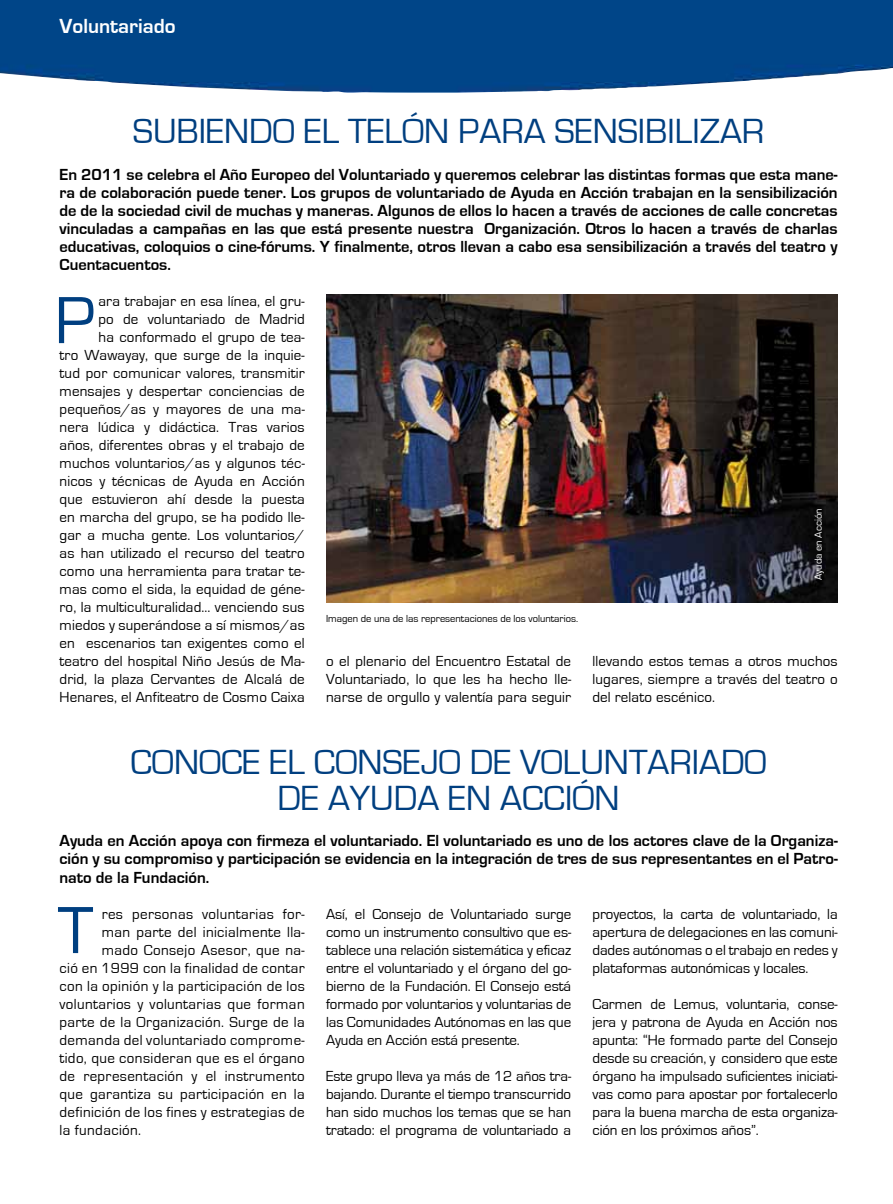
<style>
.page{position:relative;width:893px;height:1204px;background:#fff}
.page>*{position:absolute;margin:0;border:0;box-sizing:border-box;transform-origin:0 0}
.t1{font:69px "Eurostile";color:#003f80}
.t2{font:36px/36px "Eurostile";color:#003f80;text-align:center}
.t3{font:700 21px "Eurostile";color:#fff}
.t4{font:700 16.5px/18px "Eurostile";color:#000;text-align:justify}
.t5{font:15px/18px "Eurostile";letter-spacing:.01em;color:#000;text-align:justify}
.t6{font:10.5px "Eurostile";color:#000}
.t7{font:10.5px "Eurostile";color:#fff}
</style>
<div class="page">
<img style="left:0;top:0;width:893px;height:93px">
<img style="left:326px;top:294px;width:512px;height:308px">
<h3 class="t3" style="left:60px;top:15px;width:118px">Voluntariado</h3>
<h2 class="t2" style="left:133px;top:114px;width:633px">SUBIENDO EL TELÓN PARA SENSIBILIZAR</h2>
<p class="t4" style="left:60px;top:166px;width:780px">En 2011 se celebra el Año Europeo del Voluntariado y queremos celebrar las distintas formas que esta mane&shy;ra de colaboración puede tener. Los grupos de voluntariado de Ayuda en Acción trabajan en la sensibilización de de la sociedad civil de muchas y maneras. Algunos de ellos lo hacen a través de acciones de calle concretas vinculadas a campañas en las que está presente nuestra Organización. Otros lo hacen a través de charlas educativas, coloquios o cine-fórums. Y finalmente, otros llevan a cabo esa sensibilización a través del teatro y Cuentacuentos.</p>
<p class="t5" style="left:60px;top:292px;width:247px;text-align:right">ara trabajar en esa línea, el gru-<br>po de voluntariado de Madrid<br>ha conformado el grupo de tea-<br>tro Wawayay, que surge de la inquie&shy;tud por comunicar valores, transmitir mensajes y despertar conciencias de pequeños/as y mayores de una ma&shy;nera lúdica y didáctica. Tras varios años, diferentes obras y el trabajo de muchos voluntarios/as y algunos téc&shy;nicos y técnicas de Ayuda en Acción que estuvieron ahí desde la puesta en marcha del grupo, se ha podido lle&shy;gar a mucha gente. Los voluntarios/ as han utilizado el recurso del teatro como una herramienta para tratar te&shy;mas como el sida, la equidad de géne&shy;ro, la multiculturalidad… venciendo sus miedos y superándose a sí mismos/as en escenarios tan exigentes como el teatro del hospital Niño Jesús de Ma&shy;drid, la plaza Cervantes de Alcalá de Henares, el Anfiteatro de Cosmo Caixa</p>
<h1 class="t1" style="left:55px;top:283px;width:42px">P</h1>
<p class="t7" style="left:813px;top:580px;width:73px;rotate:-90deg">Ayuda en Acción</p>
<p class="t6" style="left:326px;top:613px;width:254px">Imagen de una de las representaciones de los voluntarios.</p>
<p class="t5" style="left:326px;top:652px;width:247px">o el plenario del Encuentro Estatal de Voluntariado, lo que les ha hecho lle&shy;narse de orgullo y valentía para seguir</p>
<p class="t5" style="left:592px;top:652px;width:247px">llevando estos temas a otros muchos lugares, siempre a través del teatro o del relato escénico.</p>
<h2 class="t2" style="left:130px;top:745px;width:638px">CONOCE EL CONSEJO DE VOLUNTARIADO<br>DE AYUDA EN ACCIÓN</h2>
<p class="t4" style="left:60px;top:832px;width:780px">Ayuda en Acción apoya con firmeza el voluntariado. El voluntariado es uno de los actores clave de la Organiza&shy;ción y su compromiso y participación se evidencia en la integración de tres de sus representantes en el Patro&shy;nato de la Fundación.</p>
<h1 class="t1" style="left:58px;top:893px;width:37px">T</h1>
<p class="t5" style="left:102px;top:904px;width:205px">res personas voluntarias for-</p>
<p class="t5" style="left:102px;top:922px;width:204px">man parte del inicialmente lla-</p>
<p class="t5" style="left:102px;top:940px;width:205px">mado Consejo Asesor, que na-</p>
<p class="t5" style="left:60px;top:958px;width:247px">ció en 1999 con la finalidad de contar</p>
<p class="t5" style="left:60px;top:976px;width:247px">con la opinión y la participación de los</p>
<p class="t5" style="left:60px;top:994px;width:247px">voluntarios y voluntarias que forman</p>
<p class="t5" style="left:60px;top:1012px;width:247px">parte de la Organización. Surge de la</p>
<p class="t5" style="left:60px;top:1030px;width:247px">demanda del voluntariado comprome-</p>
<p class="t5" style="left:60px;top:1048px;width:247px">tido, que consideran que es el órgano</p>
<p class="t5" style="left:60px;top:1066px;width:247px">de representación y el instrumento</p>
<p class="t5" style="left:60px;top:1084px;width:247px">que garantiza su participación en la</p>
<p class="t5" style="left:60px;top:1102px;width:247px">definición de los fines y estrategias de</p>
<p class="t5" style="left:60px;top:1120px;width:83px">la fundación.</p>
<p class="t5" style="left:326px;top:904px;width:247px">Así, el Consejo de Voluntariado surge como un instrumento consultivo que es&shy;tablece una relación sistemática y eficaz entre el voluntariado y el órgano del go&shy;bierno de la Fundación. El Consejo está formado por voluntarios y voluntarias de las Comunidades Autónomas en las que Ayuda en Acción está presente.</p>
<p class="t5" style="left:326px;top:1066px;width:247px">Este grupo lleva ya más de 12 años tra&shy;bajando. Durante el tiempo transcurrido han sido muchos los temas que se han tratado: el programa de voluntariado a</p>
<p class="t5" style="left:592px;top:904px;width:247px">proyectos, la carta de voluntariado, la apertura de delegaciones en las comuni&shy;dades autónomas o el trabajo en redes y plataformas autonómicas y locales.</p>
<p class="t5" style="left:592px;top:994px;width:247px">Carmen de Lemus, voluntaria, conse&shy;jera y patrona de Ayuda en Acción nos apunta: “He formado parte del Consejo desde su creación, y considero que este órgano ha impulsado suficientes iniciati&shy;vas como para apostar por fortalecerlo para la buena marcha de esta organiza&shy;ción en los próximos años”.</p>
</div>
